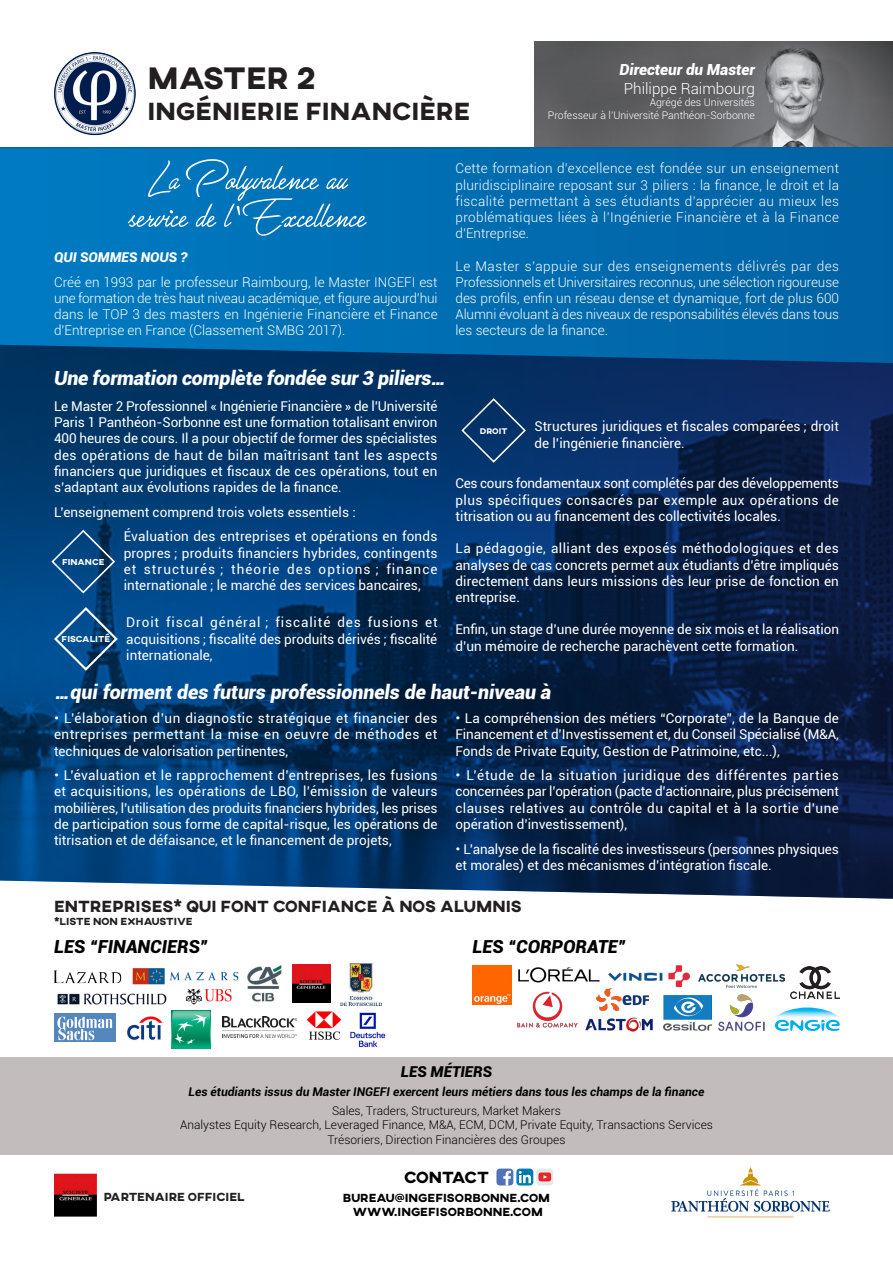
<style>
.page{position:relative;width:893px;height:1263px;background:#fff}
.page>*{position:absolute;margin:0;border:0;box-sizing:border-box;transform-origin:0 0}
.t1{font:800 31.65px "AXIS";letter-spacing:-.01em;color:#231f20}
.t2{font:800 25.35px "AXIS";color:#231f20}
.t3{font:italic 900 19.5px "Roboto";color:#fff}
.t4{font:italic 900 18px "Roboto";color:#000}
.t5{font:800 16.5px "AXIS";color:#231f20}
.t6{font:800 16.5px "AXIS";letter-spacing:-.01em;color:#000}
.t7{font:italic 900 15.3px "Roboto";color:#fff}
.t8{font:300 15.3px "Roboto";color:#fff}
.t9{font:italic 900 15px "Roboto";color:#000}
.t10{font:13.5px/16.2px "Roboto";color:#fff;text-align:justify}
.t11{font:300 13.5px/16.2px "Roboto";color:#fff;text-align:justify}
.t12{font:italic 900 13.5px "Roboto";color:#fff}
.t13{font:300 12px "Roboto";color:#000}
.t14{font:italic 700 12px "Roboto";color:#000}
.t15{font:800 12px "AXIS";color:#000}
.t16{font:800 12px "AXIS";color:#231f20}
.t17{font:300 10.5px "Roboto";color:#fff}
.t18{font:800 10.5px "AXIS";color:#231f20}
.t19{font:800 8.85px "AXIS";color:#fff}
.t20{font:800 8.4px "AXIS";color:#fff}
.s1{font-family:"Aller";font-weight:300}
</style>
<div class="page">
<img style="left:534px;top:41px;width:359px;height:105px">
<svg style="left:0;top:146px;width:893px;height:199px;background:#016eb1"></svg>
<img style="left:54px;top:52px;width:82px;height:84px">
<img style="left:0;top:345px;width:893px;height:554px">
<div style="left:0;top:1058px;width:893px;height:97px;background:#c2bdbc"></div>
<svg style="left:128px;top:159px;width:239px;height:77px;background:#1b82c1"></svg>
<svg style="left:52px;top:605px;width:67px;height:67px;background:#15548b"></svg>
<svg style="left:460px;top:397px;width:67px;height:67px;background:#123e71"></svg>
<img style="left:54px;top:970px;width:67px;height:13px">
<img style="left:350px;top:1012px;width:36px;height:35px">
<img style="left:307px;top:1011px;width:35px;height:29px">
<img style="left:127px;top:1016px;width:37px;height:24px">
<img style="left:292px;top:965px;width:38px;height:38px">
<img style="left:54px;top:1174px;width:43px;height:42px">
<img style="left:54px;top:1014px;width:61px;height:27px">
<img style="left:57px;top:993px;width:110px;height:12px">
<img style="left:222px;top:1017px;width:74px;height:21px">
<img style="left:185px;top:989px;width:47px;height:25px">
<img style="left:132px;top:968px;width:107px;height:17px">
<img style="left:340px;top:964px;width:41px;height:42px">
<img style="left:172px;top:1010px;width:38px;height:39px">
<img style="left:247px;top:964px;width:36px;height:38px">
<img style="left:774px;top:1007px;width:66px;height:11px">
<svg style="left:775px;top:1020px;width:65px;height:11px"></svg>
<img style="left:472px;top:965px;width:40px;height:39px">
<img style="left:608px;top:965px;width:82px;height:22px">
<img style="left:698px;top:964px;width:86px;height:24px">
<img style="left:585px;top:1017px;width:68px;height:15px">
<img style="left:517px;top:991px;width:61px;height:37px">
<img style="left:790px;top:966px;width:50px;height:33px">
<img style="left:719px;top:995px;width:45px;height:36px">
<img style="left:596px;top:988px;width:52px;height:23px">
<img style="left:663px;top:995px;width:48px;height:35px">
<img style="left:518px;top:967px;width:82px;height:16px">
<img style="left:671px;top:1166px;width:159px;height:52px">
<svg style="left:50px;top:529px;width:66px;height:66px;background:#104d82"></svg>
<div style="left:536px;top:1168px;width:17px;height:17px;background:#e6e7e9;border-radius:3px"></div>
<svg style="left:538px;top:1172px;width:13px;height:9px"></svg>
<svg style="left:496px;top:1168px;width:17px;height:17px"></svg>
<div style="left:516px;top:1168px;width:17px;height:17px;background:#007ab5;border-radius:3px"></div>
<svg style="left:519px;top:1171px;width:12px;height:12px"></svg>
<p class="t1" style="left:147px;top:57px;width:170px">MASTER 2</p>
<p class="t2" style="left:147px;top:94px;width:325px">INGÉNIERIE FINANCIÈRE</p>
<p class="t7" style="left:620px;top:59px;width:137px">Directeur du Master</p>
<p class="t8" style="left:624px;top:78px;width:133px">Philippe Raimbourg</p>
<p class="t17" style="left:650px;top:95px;width:107px">Agrégé des Universités</p>
<p class="t17" style="left:548px;top:108px;width:209px">Professeur à l’Université Panthéon-Sorbonne</p>
<p class="t12" style="left:54px;top:248px;width:135px">QUI SOMMES NOUS ?</p>
<p class="t11" style="left:54px;top:273px;width:385px">Créé en 1993 par le professeur Raimbourg, le Master INGEFI est une formation de très haut niveau académique, et figure aujourd’hui dans le TOP 3 des masters en Ingénierie Financière et Finance d’Entreprise en France (Classement SMBG 2017).</p>
<p class="t11" style="left:455px;top:160px;width:385px">Cette formation d’excellence est fondée sur un enseignement pluridisciplinaire reposant sur 3 piliers : la finance, le droit et la fiscalité permettant à ses étudiants d’apprécier au mieux les problématiques liées à l’Ingénierie Financière et à la Finance d’Entreprise.</p>
<p class="t11" style="left:455px;top:257px;width:385px">Le Master s’appuie sur des enseignements délivrés par des Professionnels et Universitaires reconnus, une sélection rigoureuse des profils, enfin un réseau dense et dynamique, fort de plus 600<br>Alumni évoluant à des niveaux de responsabilités élevés dans tous les secteurs de la finance.</p>
<p class="t3" style="left:54px;top:364px;width:394px">Une formation complète fondée sur 3 piliers…</p>
<p class="t10" style="left:54px;top:397px;width:385px">Le Master 2 Professionnel « Ingénierie Financière » de l’Université Paris 1 Panthéon-Sorbonne est une formation totalisant environ 400 heures de cours. Il a pour objectif de former des spécialistes des opérations de haut de bilan maîtrisant tant les aspects financiers que juridiques et fiscaux de ces opérations, tout en s’adaptant aux évolutions rapides de la finance.</p>
<p class="t10" style="left:54px;top:503px;width:303px">L’enseignement comprend trois volets essentiels :</p>
<p class="t10" style="left:124px;top:528px;width:315px">Évaluation des entreprises et opérations en fonds propres ; produits financiers hybrides, contingents et structurés ; théorie des options ; finance internationale ; le marché des services bancaires,</p>
<p class="t10" style="left:126px;top:614px;width:313px">Droit fiscal général ; fiscalité des fusions et acquisitions ; fiscalité des produits dérivés ; fiscalité internationale,</p>
<p class="t19" style="left:62px;top:556px;width:44px">FINANCE</p>
<p class="t19" style="left:62px;top:633px;width:50px">FISCALITÉ</p>
<p class="t10" style="left:534px;top:418px;width:306px">Structures juridiques et fiscales comparées ; droit de l’ingénierie financière.</p>
<p class="t10" style="left:455px;top:475px;width:385px">Ces cours fondamentaux sont complétés par des développements plus spécifiques consacrés par exemple aux opérations de titrisation ou au financement des collectivités locales.</p>
<p class="t10" style="left:455px;top:540px;width:385px">La pédagogie, alliant des exposés méthodologiques et des analyses de cas concrets permet aux étudiants d’être impliqués directement dans leurs missions dès leur prise de fonction en entreprise.</p>
<p class="t10" style="left:455px;top:621px;width:385px">Enfin, un stage d’une durée moyenne de six mois et la réalisation d’un mémoire de recherche parachèvent cette formation.</p>
<p class="t20" style="left:480px;top:425px;width:29px">DROIT</p>
<p class="t3" style="left:55px;top:678px;width:497px">…qui forment des futurs professionnels de haut-niveau à</p>
<p class="t10" style="left:54px;top:710px;width:385px"><span class="s1">•</span> L’élaboration d’un diagnostic stratégique et financier des entreprises permettant la mise en oeuvre de méthodes et techniques de valorisation pertinentes,</p>
<p class="t10" style="left:54px;top:767px;width:385px"><span class="s1">•</span> L’évaluation et le rapprochement d’entreprises, les fusions et acquisitions, les opérations de LBO, l’émission de valeurs mobilières, l’utilisation des produits financiers hybrides, les prises de participation sous forme de capital-risque, les opérations de titrisation et de défaisance, et le financement de projets,</p>
<p class="t10" style="left:455px;top:710px;width:385px"><span class="s1">•</span> La compréhension des métiers “Corporate”, de la Banque de Financement et d’Investissement et, du Conseil Spécialisé (M&amp;A, Fonds de Private Equity, Gestion de Patrimoine, etc...),</p>
<p class="t10" style="left:455px;top:767px;width:385px"><span class="s1">•</span> L’étude de la situation juridique des différentes parties concernées par l’opération (pacte d’actionnaire, plus précisément clauses relatives au contrôle du capital et à la sortie d’une opération d’investissement),</p>
<p class="t10" style="left:455px;top:840px;width:385px"><span class="s1">•</span> L’analyse de la fiscalité des investisseurs (personnes physiques et morales) et des mécanismes d’intégration fiscale.</p>
<p class="t5" style="left:54px;top:895px;width:469px">ENTREPRISES* QUI FONT CONFIANCE À NOS ALUMNIS</p>
<p class="t18" style="left:54px;top:914px;width:140px">*LISTE NON EXHAUSTIVE</p>
<p class="t4" style="left:54px;top:934px;width:155px">LES “FINANCIERS”</p>
<p class="t4" style="left:472px;top:934px;width:155px">LES “CORPORATE”</p>
<p class="t9" style="left:401px;top:1061px;width:93px">LES MÉTIERS</p>
<p class="t14" style="left:189px;top:1083px;width:517px">Les étudiants issus du Master INGEFI exercent leurs métiers dans tous les champs de la finance</p>
<p class="t13" style="left:332px;top:1102px;width:230px">Sales, Traders, Structureurs, Market Makers</p>
<p class="t13" style="left:180px;top:1117px;width:534px">Analystes Equity Research, Leveraged Finance, M&amp;A, ECM, DCM, Private Equity, Transactions Services</p>
<p class="t13" style="left:327px;top:1131px;width:239px">Trésoriers, Direction Financières des Groupes</p>
<p class="t16" style="left:104px;top:1188px;width:142px">PARTENAIRE OFFICIEL</p>
<p class="t6" style="left:404px;top:1167px;width:86px">CONTACT</p>
<p class="t15" style="left:343px;top:1190px;width:209px">BUREAU@INGEFISORBONNE.COM</p>
<p class="t15" style="left:353px;top:1204px;width:192px">WWW.INGEFISORBONNE.COM</p>
</div>
